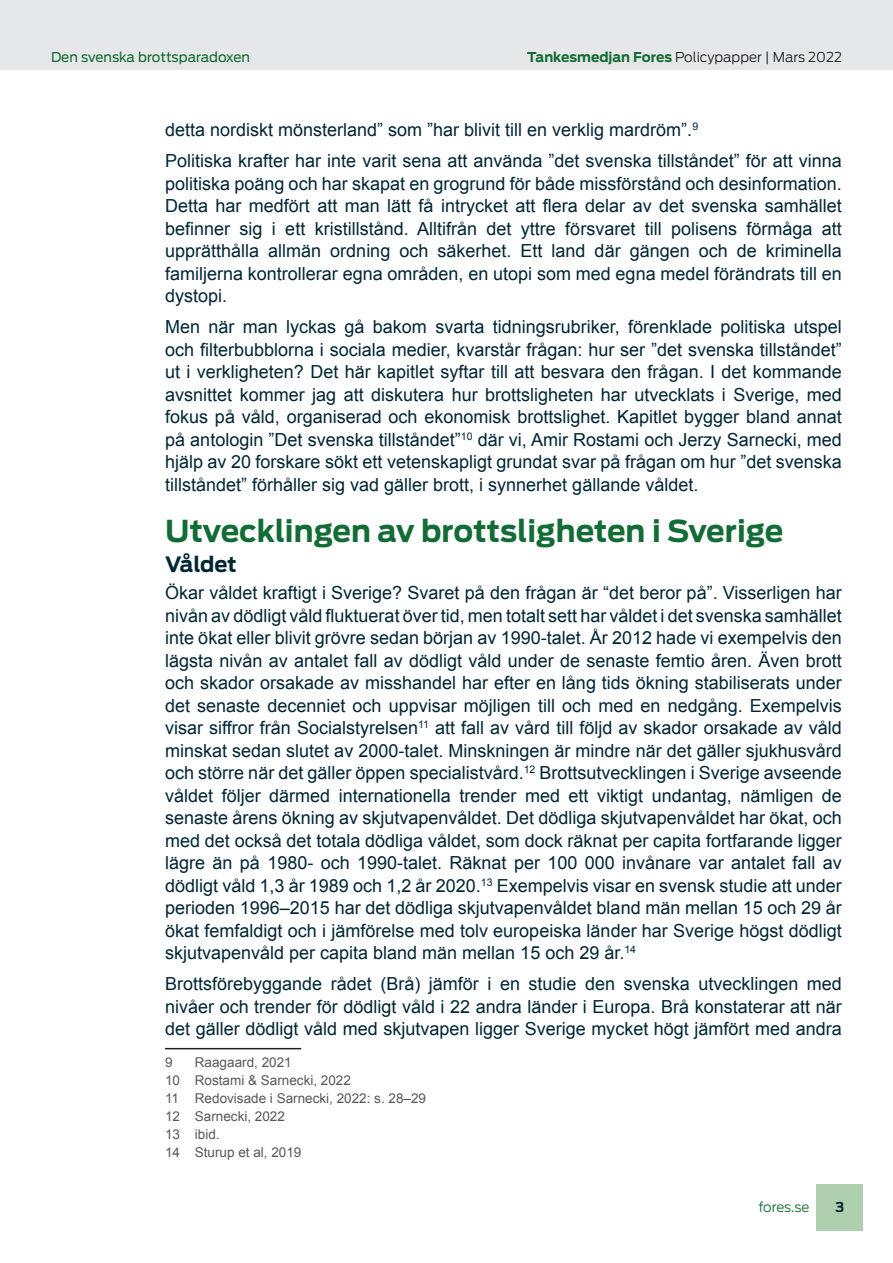
<style>
.page{position:relative;width:893px;height:1263px;background:#fff}
.page>*{position:absolute;margin:0;border:0;box-sizing:border-box;transform-origin:0 0}
.Fores-Text-undertite{font:700 30px "Antenna";color:#136c35}
.Fores_Text-undertite{font:700 21px "Antenna";letter-spacing:-.01em;color:#002633}
.Body_Copy{font:18px/22.5px "Arial";color:#002633;text-align:justify}
.Fotnot_Fores{font:13.5px "Arial";color:#57585a}
.t1{font:300 13.5px "Antenna";color:#231f20}
.t2{font:13.5px "Antenna";color:#136c35}
.t3{font:300 13.5px "Antenna";letter-spacing:-.005em;color:#136c35}
.t4{font:700 13.5px "Antenna";color:#002633}
.s1{font-weight:700;color:#136c35}
</style>
<div class="page">
<div style="left:0;top:0;width:893px;height:69px;background:#e6e7e9"></div>
<div style="left:816px;top:1184px;width:47px;height:47px;background:#afd0ae"></div>
<hr style="left:165px;top:1048px;width:136px;height:1px;background:#231f20">
<p class="t2" style="left:51px;top:48px;width:200px">Den svenska brottsparadoxen</p>
<p class="t1" style="left:527px;top:48px;width:316px"><span class="s1">Tankesmedjan Fores</span> Policypapper | Mars 2022</p>
<p class="Body_Copy" style="left:165px;top:119px;width:535px">detta nordiskt mönsterland” som ”har blivit till en verklig mardröm”.<sup>9</sup></p>
<p class="Body_Copy" style="left:165px;top:150px;width:678px">Politiska krafter har inte varit sena att använda ”det svenska tillståndet” för att vinna politiska poäng och har skapat en grogrund för både missförstånd och desinformation.<br>Detta har medfört att man lätt få intrycket att flera delar av det svenska samhället befinner sig i ett kristillstånd. Alltifrån det yttre försvaret till polisens förmåga att upprätthålla allmän ordning och säkerhet. Ett land där gängen och de kriminella familjerna kontrollerar egna områden, en utopi som med egna medel förändrats till en dystopi.</p>
<p class="Body_Copy" style="left:165px;top:316px;width:678px">Men när man lyckas gå bakom svarta tidningsrubriker, förenklade politiska utspel och filterbubblorna i sociala medier, kvarstår frågan: hur ser ”det svenska tillståndet” ut i verkligheten? Det här kapitlet syftar till att besvara den frågan. I det kommande avsnittet kommer jag att diskutera hur brottsligheten har utvecklats i Sverige, med fokus på våld, organiserad och ekonomisk brottslighet. Kapitlet bygger bland annat på antologin ”Det svenska tillståndet”<sup>10</sup> där vi, Amir Rostami och Jerzy Sarnecki, med hjälp av 20 forskare sökt ett vetenskapligt grundat svar på frågan om hur ”det svenska tillståndet” förhåller sig vad gäller brott, i synnerhet gällande våldet.</p>
<p class="Fores-Text-undertite" style="left:165px;top:511px;width:620px">Utvecklingen av brottsligheten i Sverige</p>
<p class="Fores_Text-undertite" style="left:165px;top:550px;width:73px">Våldet</p>
<p class="Body_Copy" style="left:165px;top:582px;width:678px">Ökar våldet kraftigt i Sverige? Svaret på den frågan är “det beror på”. Visserligen har nivån av dödligt våld fluktuerat över tid, men totalt sett har våldet i det svenska samhället inte ökat eller blivit grövre sedan början av 1990-talet. År 2012 hade vi exempelvis den lägsta nivån av antalet fall av dödligt våld under de senaste femtio åren. Även brott och skador orsakade av misshandel har efter en lång tids ökning stabiliserats under det senaste decenniet och uppvisar möjligen till och med en nedgång. Exempelvis visar siffror från Socialstyrelsen<sup>11</sup> att fall av vård till följd av skador orsakade av våld minskat sedan slutet av 2000-talet. Minskningen är mindre när det gäller sjukhusvård och större när det gäller öppen specialistvård.<sup>12</sup> Brottsutvecklingen i Sverige avseende våldet följer därmed internationella trender med ett viktigt undantag, nämligen de senaste årens ökning av skjutvapenvåldet. Det dödliga skjutvapenvåldet har ökat, och med det också det totala dödliga våldet, som dock räknat per capita fortfarande ligger lägre än på 1980- och 1990-talet. Räknat per 100 000 invånare var antalet fall av dödligt våld 1,3 år 1989 och 1,2 år 2020.<sup>13</sup> Exempelvis visar en svensk studie att under perioden 1996–2015 har det dödliga skjutvapenvåldet bland män mellan 15 och 29 år ökat femfaldigt och i jämförelse med tolv europeiska länder har Sverige högst dödligt skjutvapenvåld per capita bland män mellan 15 och 29 år.<sup>14</sup></p>
<p class="Body_Copy" style="left:165px;top:973px;width:678px">Brottsförebyggande rådet (Brå) jämför i en studie den svenska utvecklingen med nivåer och trender för dödligt våld i 22 andra länder i Europa. Brå konstaterar att när det gäller dödligt våld med skjutvapen ligger Sverige mycket högt jämfört med andra</p>
<p class="Fotnot_Fores" style="left:165px;top:1053px;width:9px">9</p>
<p class="Fotnot_Fores" style="left:195px;top:1053px;width:98px">Raagaard, 2021</p>
<p class="Fotnot_Fores" style="left:165px;top:1071px;width:187px">10 Rostami &amp; Sarnecki, 2022</p>
<p class="Fotnot_Fores" style="left:165px;top:1089px;width:262px">11 Redovisade i Sarnecki, 2022: s. 28–29</p>
<p class="Fotnot_Fores" style="left:165px;top:1107px;width:121px">12 Sarnecki, 2022</p>
<p class="Fotnot_Fores" style="left:165px;top:1125px;width:56px">13 ibid.</p>
<p class="Fotnot_Fores" style="left:165px;top:1143px;width:138px">14 Sturup et al, 2019</p>
<p class="t3" style="left:758px;top:1198px;width:53px">fores.se</p>
<p class="t4" style="left:835px;top:1198px;width:10px">3</p>
</div>
